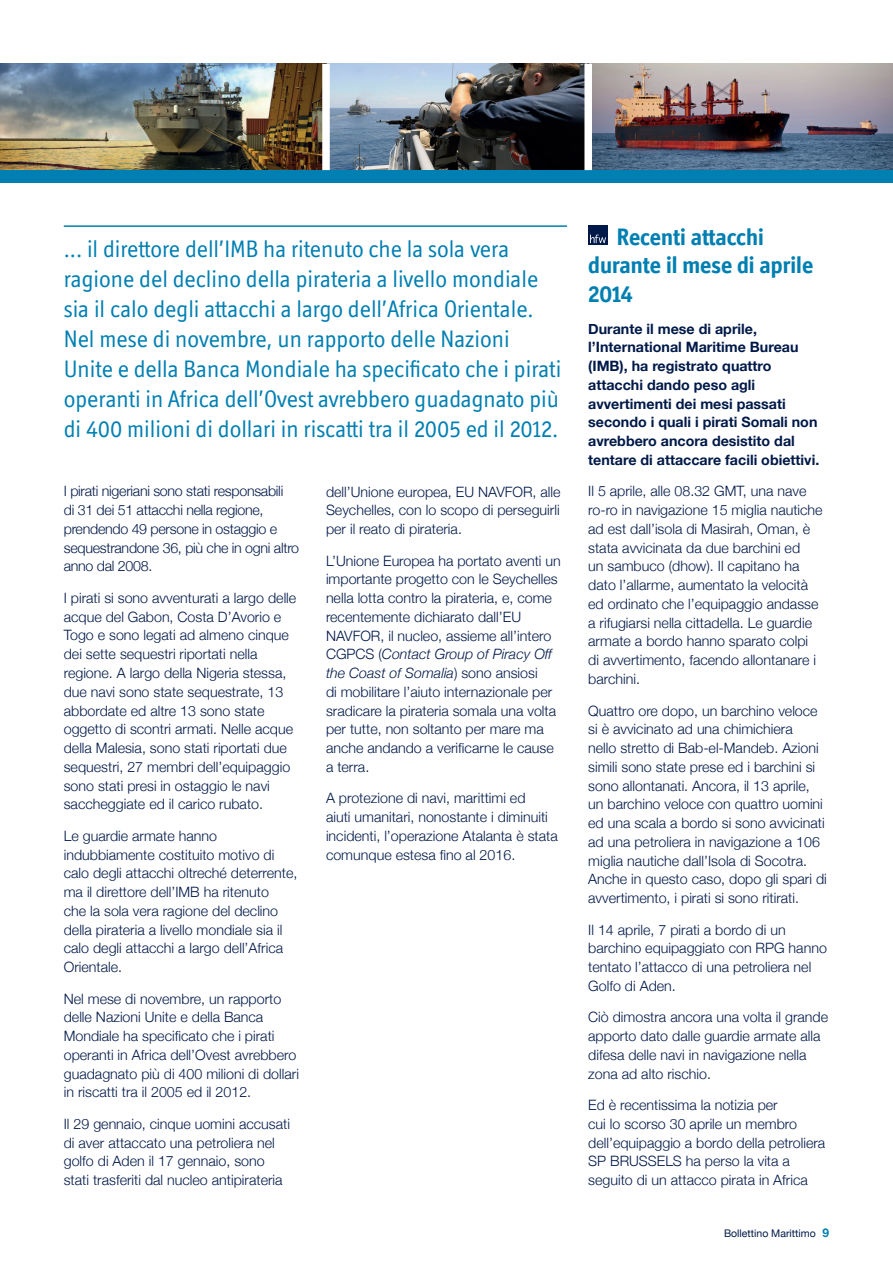
<style>
.page{position:relative;width:893px;height:1263px;background:#fff}
.page>*{position:absolute;margin:0;border:0;box-sizing:border-box;transform-origin:0 0}
.t1{font:24px/30px "Officina Display ITC";color:#007fb2}
.t2{font:700 24px/28.8px "Officina Display ITC Std";color:#007fb2}
.t3{font:300 14.25px/18.8px "Helvetica Neue";color:#001948}
.t4{font:700 14.25px/18.8px "Helvetica Neue";color:#001948}
.t5{font:300 14.25px/18.8px "Helvetica Neue";letter-spacing:-.02em;color:#001948}
.t6{font:10.5px "Helvetica Neue";color:#001948}
.s1{font-style:italic}
.s2{font-weight:700;font-size:12px;color:#007fb2}
</style>
<div class="page">
<img style="left:592px;top:64px;width:301px;height:106px">
<img style="left:330px;top:64px;width:254px;height:106px">
<img style="left:1px;top:64px;width:321px;height:106px">
<div style="left:0;top:170px;width:893px;height:13px;background:#007fb2"></div>
<hr style="left:0;top:64px;width:1px;height:106px;background:#007fb2">
<hr style="left:64px;top:225px;width:503px;height:2px;background:#007fb2">
<div style="left:588px;top:225px;width:19px;height:19px;background:#001948"></div>
<svg style="left:590px;top:235px;width:16px;height:8px"></svg>
<p class="t1" style="left:64px;top:233px;width:499px">... il direttore dell’IMB ha ritenuto che la sola vera ragione del declino della pirateria a livello mondiale sia il calo degli attacchi a largo dell’Africa Orientale.<br>Nel mese di novembre, un rapporto delle Nazioni Unite e della Banca Mondiale ha specificato che i pirati operanti in Africa dell’Ovest avrebbero guadagnato più di 400 milioni di dollari in riscatti tra il 2005 ed il 2012.</p>
<p class="t5" style="left:64px;top:481px;width:237px">I pirati nigeriani sono stati responsabili<br>di 31 dei 51 attacchi nella regione, prendendo 49 persone in ostaggio e sequestrandone 36, più che in ogni altro anno dal 2008.</p>
<p class="t3" style="left:64px;top:588px;width:234px">I pirati si sono avventurati a largo delle acque del Gabon, Costa D’Avorio e Togo e sono legati ad almeno cinque dei sette sequestri riportati nella regione. A largo della Nigeria stessa, due navi sono state sequestrate, 13 abbordate ed altre 13 sono state oggetto di scontri armati. Nelle acque della Malesia, sono stati riportati due sequestri, 27 membri dell’equipaggio sono stati presi in ostaggio le navi saccheggiate ed il carico rubato.</p>
<p class="t3" style="left:64px;top:825px;width:235px">Le guardie armate hanno indubbiamente costituito motivo di calo degli attacchi oltreché deterrente, ma il direttore dell’IMB ha ritenuto<br>che la sola vera ragione del declino della pirateria a livello mondiale sia il calo degli attacchi a largo dell’Africa Orientale.</p>
<p class="t3" style="left:64px;top:988px;width:237px">Nel mese di novembre, un rapporto delle Nazioni Unite e della Banca Mondiale ha specificato che i pirati operanti in Africa dell’Ovest avrebbero guadagnato più di 400 milioni di dollari in riscatti tra il 2005 ed il 2012.</p>
<p class="t3" style="left:64px;top:1113px;width:228px">Il 29 gennaio, cinque uomini accusati di aver attaccato una petroliera nel golfo di Aden il 17 gennaio, sono stati trasferiti dal nucleo antipirateria</p>
<p class="t3" style="left:326px;top:481px;width:236px;text-align:justify">dell’Unione europea, EU NAVFOR, alle Seychelles, con lo scopo di perseguirli per il reato di pirateria.</p>
<p class="t3" style="left:326px;top:550px;width:236px">L’Unione Europea ha portato aventi un importante progetto con le Seychelles nella lotta contro la pirateria, e, come recentemente dichiarato dall’EU NAVFOR, il nucleo, assieme all’intero CGPCS (<span class="s1">Contact Group of Piracy Off the Coast of Somalia</span>) sono ansiosi<br>di mobilitare l’aiuto internazionale per sradicare la pirateria somala una volta per tutte, non soltanto per mare ma anche andando a verificarne le cause a terra.</p>
<p class="t3" style="left:326px;top:788px;width:233px">A protezione di navi, marittimi ed<br>aiuti umanitari, nonostante i diminuiti incidenti, l’operazione Atalanta è stata comunque estesa fino al 2016.</p>
<h1 class="t2" style="left:588px;top:222px;width:227px;text-indent:29px">Recenti attacchi durante il mese di aprile<br>2014</h1>
<p class="t4" style="left:588px;top:320px;width:233px">Durante il mese di aprile, l’International Maritime Bureau (IMB), ha registrato quattro attacchi dando peso agli avvertimenti dei mesi passati secondo i quali i pirati Somali non avrebbero ancora desistito dal tentare di attaccare facili obiettivi.</p>
<p class="t3" style="left:588px;top:481px;width:236px">Il 5 aprile, alle 08.32 GMT, una nave ro-ro in navigazione 15 miglia nautiche ad est dall’isola di Masirah, Oman, è stata avvicinata da due barchini ed<br>un sambuco (dhow). Il capitano ha dato l’allarme, aumentato la velocità ed ordinato che l’equipaggio andasse a rifugiarsi nella cittadella. Le guardie armate a bordo hanno sparato colpi<br>di avvertimento, facendo allontanare i barchini.</p>
<p class="t3" style="left:588px;top:700px;width:240px">Quattro ore dopo, un barchino veloce si è avvicinato ad una chimichiera<br>nello stretto di Bab-el-Mandeb. Azioni simili sono state prese ed i barchini si sono allontanati. Ancora, il 13 aprile, un barchino veloce con quattro uomini ed una scala a bordo si sono avvicinati ad una petroliera in navigazione a 106 miglia nautiche dall’Isola di Socotra.<br>Anche in questo caso, dopo gli spari di avvertimento, i pirati si sono ritirati.</p>
<p class="t3" style="left:588px;top:919px;width:240px">Il 14 aprile, 7 pirati a bordo di un barchino equipaggiato con RPG hanno tentato l’attacco di una petroliera nel<br>Golfo di Aden.</p>
<p class="t3" style="left:588px;top:1007px;width:241px">Ciò dimostra ancora una volta il grande apporto dato dalle guardie armate alla difesa delle navi in navigazione nella zona ad alto rischio.</p>
<p class="t3" style="left:588px;top:1095px;width:239px">Ed è recentissima la notizia per<br>cui lo scorso 30 aprile un membro dell’equipaggio a bordo della petroliera SP BRUSSELS ha perso la vita a seguito di un attacco pirata in Africa</p>
<p class="t6" style="left:724px;top:1225px;width:107px">Bollettino Marittimo <span class="s2">9</span></p>
</div>
